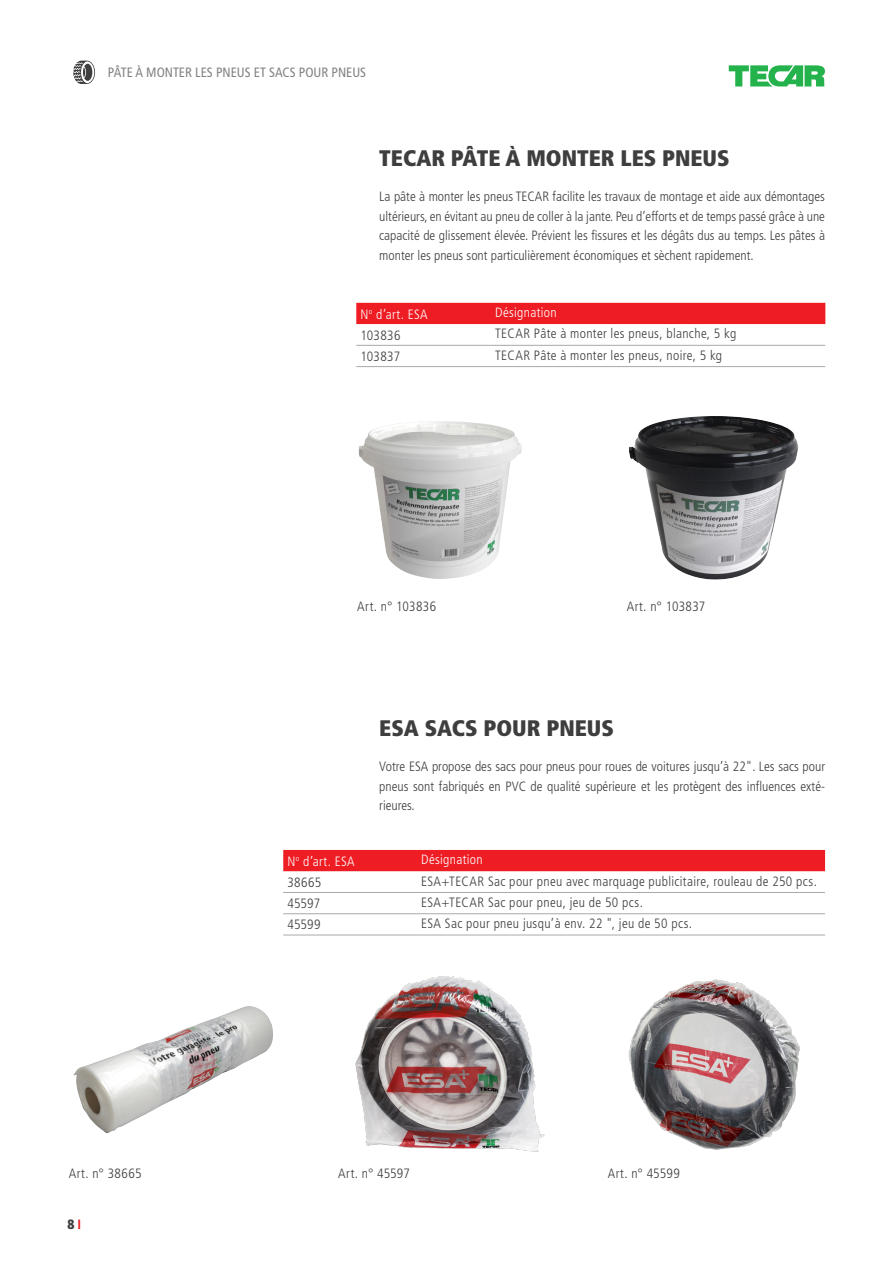
<style>
.page{position:relative;width:893px;height:1263px;background:#fff}
.page>*{position:absolute;margin:0;border:0;box-sizing:border-box;transform-origin:0 0}
._01_Produktetitel{font:900 condensed 22.5px "Frutiger LT Std";color:#3e3e3f}
.Vorwort_Grundtext{font:300 condensed 13.5px/19.5px "Frutiger LT Std";color:#3e3e3f;text-align:justify}
.TEXT_TABELLE_BLACK{font:300 condensed 13.5px "Frutiger LT Std";letter-spacing:.025em;color:#3e3e3f}
.TEXT_TABELLE{font:300 condensed 13.5px "Frutiger LT Std";letter-spacing:.02em;color:#3e3e3f}
.TEXT_TABELLE-2{font:300 condensed 13.5px "Frutiger LT Std";letter-spacing:.025em;color:#fff}
.t1{font:condensed 13.5px "Frutiger LT Std";color:#808285}
.t2{font:900 condensed 13.5px "Frutiger LT Std";color:#3e3e3f}
.s1{font-weight:700;color:#ee1d23}
</style>
<div class="page">
<svg style="left:729px;top:65px;width:96px;height:21px"></svg>
<div style="left:356px;top:303px;width:469px;height:21px;background:#ee1d23"></div>
<hr style="left:356px;top:345px;width:135px;height:1px;background:#a8a9ad">
<hr style="left:491px;top:345px;width:334px;height:1px;background:#a8a9ad">
<hr style="left:356px;top:366px;width:135px;height:1px;background:#a8a9ad">
<hr style="left:491px;top:366px;width:334px;height:1px;background:#a8a9ad">
<div style="left:283px;top:850px;width:542px;height:21px;background:#ee1d23"></div>
<hr style="left:283px;top:892px;width:134px;height:1px;background:#a8a9ad">
<hr style="left:417px;top:892px;width:408px;height:1px;background:#a8a9ad">
<hr style="left:283px;top:913px;width:134px;height:1px;background:#a8a9ad">
<hr style="left:417px;top:913px;width:408px;height:1px;background:#a8a9ad">
<hr style="left:283px;top:935px;width:134px;height:1px;background:#a8a9ad">
<hr style="left:417px;top:935px;width:408px;height:1px;background:#a8a9ad">
<img style="left:359px;top:421px;width:163px;height:158px">
<img style="left:73px;top:1006px;width:191px;height:127px">
<img style="left:629px;top:416px;width:169px;height:164px">
<img style="left:355px;top:976px;width:190px;height:176px">
<img style="left:628px;top:979px;width:172px;height:171px">
<svg style="left:73px;top:61px;width:22px;height:23px"></svg>
<p class="t1" style="left:108px;top:65px;width:260px">PÂTE À MONTER LES PNEUS ET SACS POUR PNEUS</p>
<p class="_01_Produktetitel" style="left:379px;top:144px;width:352px">TECAR PÂTE À MONTER LES PNEUS</p>
<p class="Vorwort_Grundtext" style="left:379px;top:187px;width:447px">La pâte à monter les pneus TECAR facilite les travaux de montage et aide aux démontages ultérieurs, en évitant au pneu de coller à la jante. Peu d’efforts et de temps passé grâce à une capacité de glissement élevée. Prévient les fissures et les dégâts dus au temps. Les pâtes à monter les pneus sont particulièrement économiques et sèchent rapidement.</p>
<p class="TEXT_TABELLE-2" style="left:361px;top:306px;width:69px">N<sup>o</sup> d’art. ESA</p>
<p class="TEXT_TABELLE-2" style="left:495px;top:305px;width:63px">Désignation</p>
<p class="TEXT_TABELLE" style="left:361px;top:327px;width:41px">103836</p>
<p class="TEXT_TABELLE_BLACK" style="left:495px;top:326px;width:243px">TECAR Pâte à monter les pneus, blanche, 5 kg</p>
<p class="TEXT_TABELLE" style="left:361px;top:349px;width:41px">103837</p>
<p class="TEXT_TABELLE_BLACK" style="left:495px;top:347px;width:229px">TECAR Pâte à monter les pneus, noire, 5 kg</p>
<p class="TEXT_TABELLE" style="left:357px;top:598px;width:80px">Art. n° 103836</p>
<p class="TEXT_TABELLE" style="left:627px;top:598px;width:80px">Art. n° 103837</p>
<p class="_01_Produktetitel" style="left:379px;top:714px;width:236px">ESA SACS POUR PNEUS</p>
<p class="Vorwort_Grundtext" style="left:379px;top:757px;width:447px">Votre ESA propose des sacs pour pneus pour roues de voitures jusqu’à 22". Les sacs pour pneus sont fabriqués en PVC de qualité supérieure et les protègent des influences exté&shy;rieures.</p>
<p class="TEXT_TABELLE" style="left:69px;top:1165px;width:74px">Art. n° 38665</p>
<p class="t2" style="left:68px;top:1216px;width:15px">8<span class="s1">I</span></p>
<p class="TEXT_TABELLE-2" style="left:287px;top:853px;width:69px">N<sup>o</sup> d’art. ESA</p>
<p class="TEXT_TABELLE-2" style="left:421px;top:852px;width:63px">Désignation</p>
<p class="TEXT_TABELLE" style="left:287px;top:874px;width:35px">38665</p>
<p class="TEXT_TABELLE_BLACK" style="left:421px;top:873px;width:397px">ESA+TECAR Sac pour pneu avec marquage publicitaire, rouleau de 250 pcs.</p>
<p class="TEXT_TABELLE" style="left:287px;top:896px;width:34px">45597</p>
<p class="TEXT_TABELLE_BLACK" style="left:421px;top:894px;width:223px">ESA+TECAR Sac pour pneu, jeu de 50 pcs.</p>
<p class="TEXT_TABELLE" style="left:287px;top:917px;width:35px">45599</p>
<p class="TEXT_TABELLE_BLACK" style="left:421px;top:916px;width:273px">ESA Sac pour pneu jusqu’à env. 22 ", jeu de 50 pcs.</p>
<p class="TEXT_TABELLE" style="left:338px;top:1165px;width:73px">Art. n° 45597</p>
<p class="TEXT_TABELLE" style="left:608px;top:1165px;width:74px">Art. n° 45599</p>
</div>
